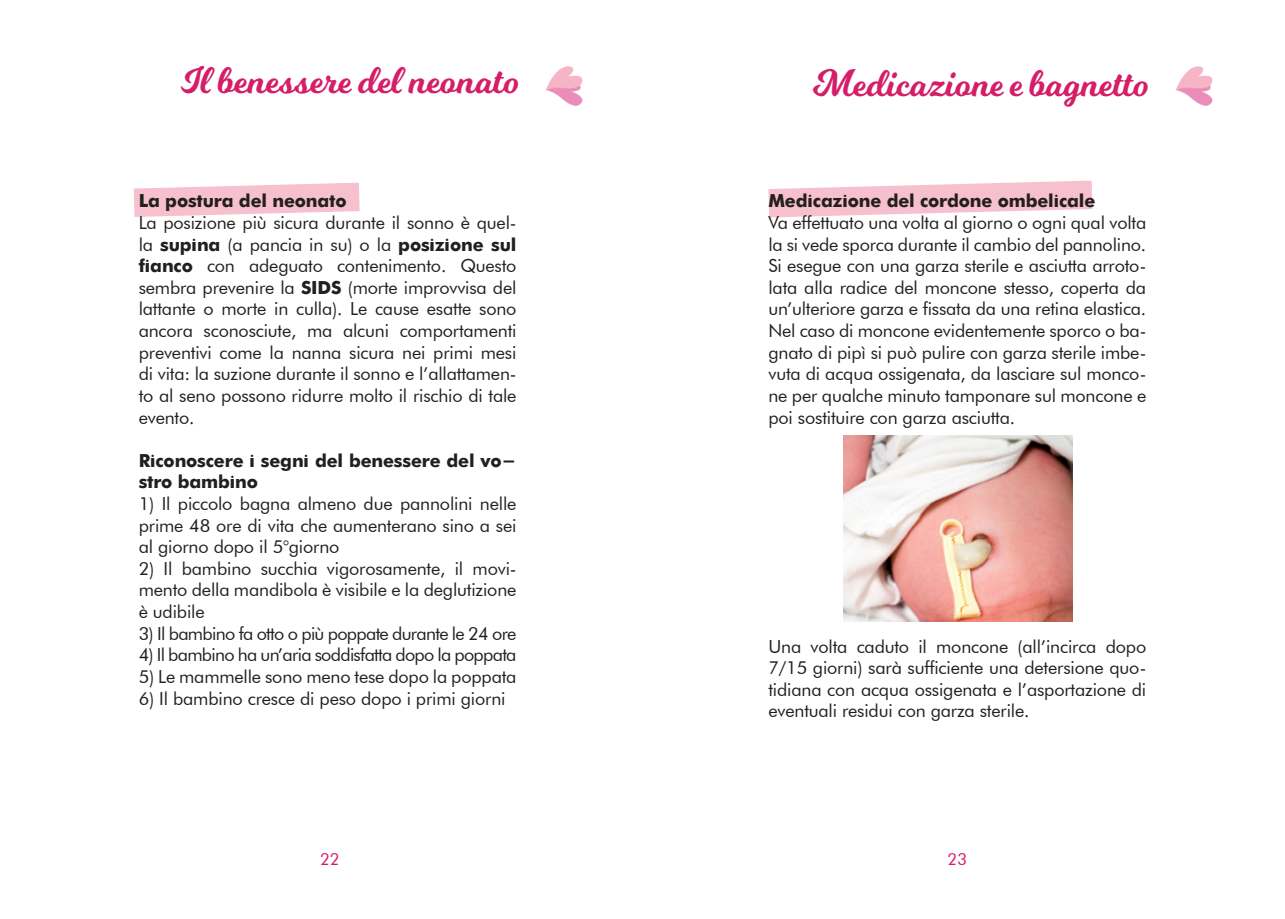
<style>
.page{position:relative;width:1285px;height:919px;background:#fff}
.page>*{position:absolute;margin:0;border:0;box-sizing:border-box;transform-origin:0 0}
.t1{font:37.5px "Milkshake";color:#d51d68}
.t2{font:18px/21.6px "Futura BT";letter-spacing:-.01em;color:#231f20;text-align:justify}
.t3{font:700 18px/21.6px "Futura";letter-spacing:-.01em;color:#231f20}
.t4{font:18px "Futura BT";letter-spacing:-.04em;color:#231f20}
.t5{font:16.5px "Futura BT";color:#d51d68}
.s1{font-family:"Futura";font-weight:700}
</style>
<div class="page">
<img style="left:546px;top:67px;width:36px;height:38px">
<svg style="left:133px;top:182px;width:227px;height:35px"></svg>
<img style="left:1176px;top:67px;width:35px;height:38px">
<img style="left:843px;top:435px;width:228px;height:186px">
<svg style="left:768px;top:180px;width:324px;height:38px"></svg>
<p class="t1" style="left:181px;top:54px;width:339px">Il benessere del neonato</p>
<p class="t3" style="left:139px;top:189px;width:209px">La postura del neonato</p>
<p class="t2" style="left:139px;top:212px;width:379px">La posizione più sicura durante il sonno è quel&shy;la <span class="s1">supina</span> (a pancia in su) o la <span class="s1">posizione sul fianco</span> con adeguato contenimento. Questo sembra prevenire la <span class="s1">SIDS</span> (morte improvvisa del lattante o morte in culla). Le cause esatte sono ancora sconosciute, ma alcuni comportamenti preventivi come la nanna sicura nei primi mesi di vita: la suzione durante il sonno e l’allattamen&shy;to al seno possono ridurre molto il rischio di tale evento.</p>
<p class="t3" style="left:139px;top:448px;width:379px">Riconoscere i segni del benessere del vo&shy;stro bambino</p>
<p class="t2" style="left:139px;top:492px;width:379px">1) Il piccolo bagna almeno due pannolini nelle prime 48 ore di vita che aumenterano sino a sei al giorno dopo il 5°giorno</p>
<p class="t2" style="left:139px;top:557px;width:379px">2) Il bambino succhia vigorosamente, il movi&shy;mento della mandibola è visibile e la deglutizione è udibile</p>
<p class="t4" style="left:139px;top:622px;width:379px">3) Il bambino fa otto o più poppate durante le 24 ore</p>
<p class="t4" style="left:139px;top:644px;width:379px">4) Il bambino ha un’aria soddisfatta dopo la poppata</p>
<p class="t2" style="left:139px;top:665px;width:379px">5) Le mammelle sono meno tese dopo la poppata</p>
<p class="t2" style="left:139px;top:687px;width:368px">6) Il bambino cresce di peso dopo i primi giorni</p>
<p class="t1" style="left:813px;top:56px;width:336px">Medicazione e bagnetto</p>
<p class="t3" style="left:768px;top:189px;width:328px">Medicazione del cordone ombelicale</p>
<p class="t2" style="left:768px;top:212px;width:379px">Va effettuato una volta al giorno o ogni qual volta la si vede sporca durante il cambio del pannolino.<br>Si esegue con una garza sterile e asciutta arroto&shy;lata alla radice del moncone stesso, coperta da un’ulteriore garza e fissata da una retina elastica.</p>
<p class="t2" style="left:768px;top:320px;width:379px">Nel caso di moncone evidentemente sporco o ba&shy;gnato di pipì si può pulire con garza sterile imbe&shy;vuta di acqua ossigenata, da lasciare sul monco&shy;ne per qualche minuto tamponare sul moncone e poi sostituire con garza asciutta.</p>
<p class="t2" style="left:768px;top:635px;width:379px">Una volta caduto il moncone (all’incirca dopo 7/15 giorni) sarà sufficiente una detersione quo&shy;tidiana con acqua ossigenata e l’asportazione di eventuali residui con garza sterile.</p>
<p class="t5" style="left:320px;top:848px;width:21px">22</p>
<p class="t5" style="left:947px;top:848px;width:21px">23</p>
</div>
